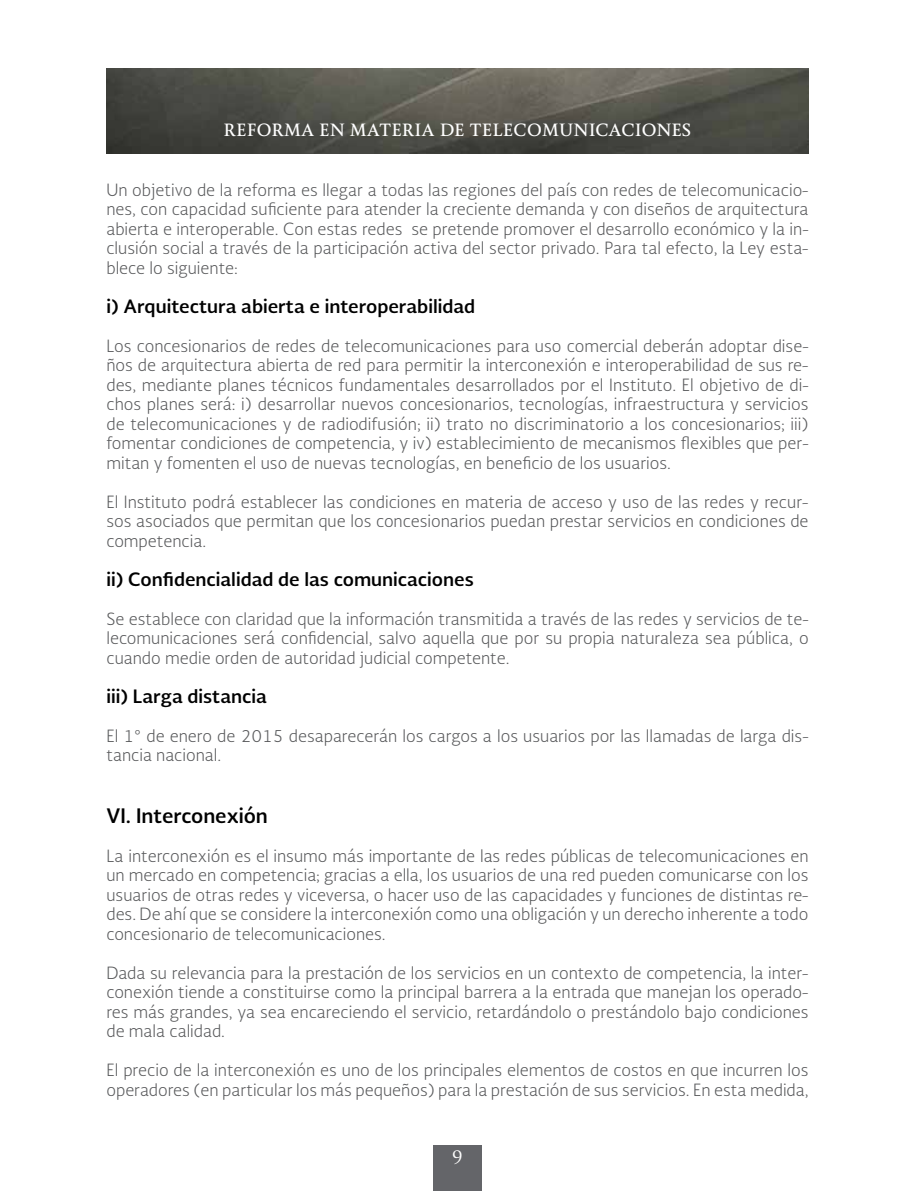
<style>
.page{position:relative;width:915px;height:1191px;background:#fff}
.page>*{position:absolute;margin:0;border:0;box-sizing:border-box;transform-origin:0 0}
.t1{font:700 19.5px "Soberana Sans";color:#000}
.t2{font:700 18px "Soberana Sans";color:#000}
.t3{font:18px "Soberana Titular";color:#fff}
.t4{font:300 16.5px/19.5px "Soberana Sans";color:#58595b;text-align:justify}
.t5{font:700 16.5px "Soberana Titular";color:#fff}
</style>
<div class="page">
<img style="left:106px;top:68px;width:702px;height:85px">
<div style="left:433px;top:1145px;width:49px;height:46px;background:#646569"></div>
<p class="t5" style="left:223px;top:119px;width:469px">REFORMA EN MATERIA DE TELECOMUNICACIONES</p>
<p class="t4" style="left:106px;top:179px;width:703px">Un objetivo de la reforma es llegar a todas las regiones del país con redes de telecomunicacio&shy;nes, con capacidad suficiente para atender la creciente demanda y con diseños de arquitectura abierta e interoperable. Con estas redes se pretende promover el desarrollo económico y la in&shy;clusión social a través de la participación activa del sector privado. Para tal efecto, la Ley esta&shy;blece lo siguiente:</p>
<p class="t2" style="left:106px;top:294px;width:370px">i) Arquitectura abierta e interoperabilidad</p>
<p class="t4" style="left:106px;top:335px;width:703px">Los concesionarios de redes de telecomunicaciones para uso comercial deberán adoptar dise&shy;ños de arquitectura abierta de red para permitir la interconexión e interoperabilidad de sus re&shy;des, mediante planes técnicos fundamentales desarrollados por el Instituto. El objetivo de di&shy;chos planes será: i) desarrollar nuevos concesionarios, tecnologías, infraestructura y servicios de telecomunicaciones y de radiodifusión; ii) trato no discriminatorio a los concesionarios; iii) fomentar condiciones de competencia, y iv) establecimiento de mecanismos flexibles que per&shy;mitan y fomenten el uso de nuevas tecnologías, en beneficio de los usuarios.</p>
<p class="t4" style="left:106px;top:491px;width:703px">El Instituto podrá establecer las condiciones en materia de acceso y uso de las redes y recur&shy;sos asociados que permitan que los concesionarios puedan prestar servicios en condiciones de competencia.</p>
<p class="t2" style="left:106px;top:567px;width:369px">ii) Confidencialidad de las comunicaciones</p>
<p class="t4" style="left:106px;top:608px;width:703px">Se establece con claridad que la información transmitida a través de las redes y servicios de te&shy;lecomunicaciones será confidencial, salvo aquella que por su propia naturaleza sea pública, o cuando medie orden de autoridad judicial competente.</p>
<p class="t2" style="left:106px;top:684px;width:162px">iii) Larga distancia</p>
<p class="t4" style="left:106px;top:725px;width:703px">El 1° de enero de 2015 desaparecerán los cargos a los usuarios por las llamadas de larga dis&shy;tancia nacional.</p>
<p class="t1" style="left:106px;top:802px;width:163px">VI. Interconexión</p>
<p class="t4" style="left:106px;top:845px;width:703px">La interconexión es el insumo más importante de las redes públicas de telecomunicaciones en un mercado en competencia; gracias a ella, los usuarios de una red pueden comunicarse con los usuarios de otras redes y viceversa, o hacer uso de las capacidades y funciones de distintas re&shy;des. De ahí que se considere la interconexión como una obligación y un derecho inherente a todo concesionario de telecomunicaciones.</p>
<p class="t4" style="left:106px;top:962px;width:703px">Dada su relevancia para la prestación de los servicios en un contexto de competencia, la inter&shy;conexión tiende a constituirse como la principal barrera a la entrada que manejan los operado&shy;res más grandes, ya sea encareciendo el servicio, retardándolo o prestándolo bajo condiciones de mala calidad.</p>
<p class="t4" style="left:106px;top:1060px;width:703px">El precio de la interconexión es uno de los principales elementos de costos en que incurren los operadores (en particular los más pequeños) para la prestación de sus servicios. En esta medida,</p>
<p class="t3" style="left:452px;top:1146px;width:13px">9</p>
</div>
